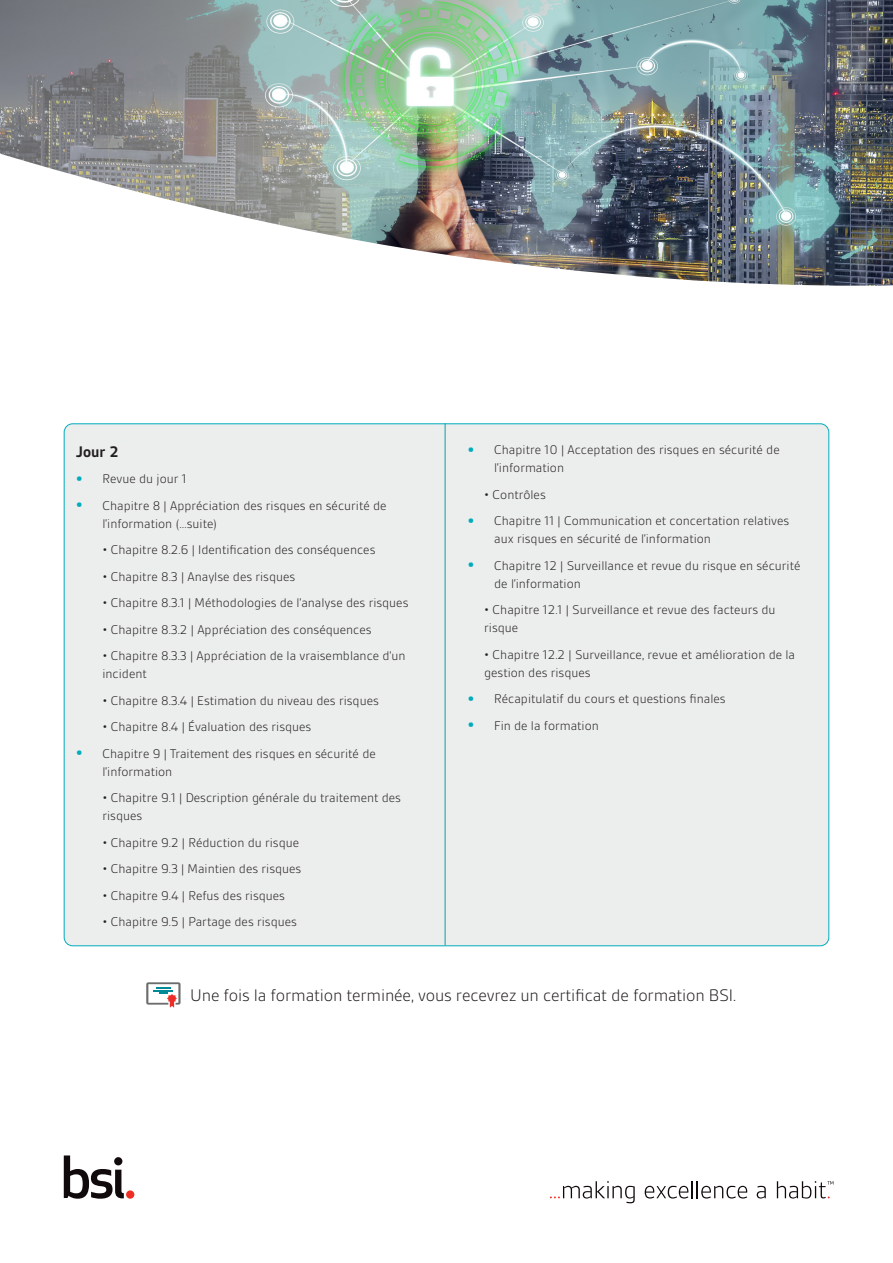
<style>
.page{position:relative;width:893px;height:1263px;background:#fff}
.page>*{position:absolute;margin:0;border:0;box-sizing:border-box;transform-origin:0 0}
.BSI_body_copy{font:300 18px "BSI Gesta";letter-spacing:-.01em;color:#231f20}
.Bullet_list{font:700 16.5px "BSI Gesta";color:#231f20}
.Bullet_list-2{font:300 13.5px/18px "BSI Gesta";color:#231f20}
.s1{font-weight:700;font-size:19.5px;color:#00acbc}
</style>
<div class="page">
<svg style="left:550px;top:1181px;width:85px;height:22px"></svg>
<svg style="left:645px;top:1181px;width:102px;height:17px"></svg>
<svg style="left:757px;top:1186px;width:9px;height:12px"></svg>
<svg style="left:777px;top:1181px;width:56px;height:17px"></svg>
<img style="left:0;top:0;width:893px;height:286px">
<div style="left:64px;top:424px;width:765px;height:522px;background:#eceeed;border-radius:9px"></div>
<svg style="left:64px;top:1155px;width:60px;height:44px"></svg>
<div style="left:126px;top:1190px;width:8px;height:9px;background:#ee2e22;border-radius:50%"></div>
<hr style="left:445px;top:423px;width:1px;height:522px;background:#00a3ad">
<svg style="left:146px;top:982px;width:35px;height:26px"></svg>
<p class="Bullet_list" style="left:75px;top:443px;width:44px">Jour 2</p>
<p class="Bullet_list-2" style="left:75px;top:470px;width:113px"><span class="s1">•</span> Revue du jour 1</p>
<p class="Bullet_list-2" style="left:102px;top:496px;width:286px;text-indent:-27px"><span class="s1">•</span> Chapitre 8 | Appréciation des risques en sécurité de l’information (…suite)</p>
<p class="Bullet_list-2" style="left:102px;top:541px;width:274px">• Chapitre 8.2.6 | Identification des conséquences</p>
<p class="Bullet_list-2" style="left:102px;top:567px;width:194px">• Chapitre 8.3 | Anaylse des risques</p>
<p class="Bullet_list-2" style="left:102px;top:594px;width:308px">• Chapitre 8.3.1 | Méthodologies de l’analyse des risques</p>
<p class="Bullet_list-2" style="left:102px;top:620px;width:271px">• Chapitre 8.3.2 | Appréciation des conséquences</p>
<p class="Bullet_list-2" style="left:102px;top:647px;width:304px">• Chapitre 8.3.3 | Appréciation de la vraisemblance d’un incident</p>
<p class="Bullet_list-2" style="left:102px;top:691px;width:278px">• Chapitre 8.3.4 | Estimation du niveau des risques</p>
<p class="Bullet_list-2" style="left:102px;top:718px;width:210px">• Chapitre 8.4 | Évaluation des risques</p>
<p class="Bullet_list-2" style="left:102px;top:744px;width:275px;text-indent:-27px"><span class="s1">•</span> Chapitre 9 | Traitement des risques en sécurité de l’information</p>
<p class="Bullet_list-2" style="left:102px;top:789px;width:300px">• Chapitre 9.1 | Description générale du traitement des risques</p>
<p class="Bullet_list-2" style="left:102px;top:833px;width:198px">• Chapitre 9.2 | Réduction du risque</p>
<p class="Bullet_list-2" style="left:102px;top:860px;width:200px">• Chapitre 9.3 | Maintien des risques</p>
<p class="Bullet_list-2" style="left:102px;top:886px;width:184px">• Chapitre 9.4 | Refus des risques</p>
<p class="Bullet_list-2" style="left:102px;top:913px;width:196px">• Chapitre 9.5 | Partage des risques</p>
<p class="Bullet_list-2" style="left:494px;top:441px;width:287px;text-indent:-27px"><span class="s1">•</span> Chapitre 10 | Acceptation des risques en sécurité de l’information</p>
<p class="Bullet_list-2" style="left:484px;top:486px;width:63px">• Contrôles</p>
<p class="Bullet_list-2" style="left:494px;top:512px;width:297px;text-indent:-27px"><span class="s1">•</span> Chapitre 11 | Communication et concertation relatives aux risques en sécurité de l’information</p>
<p class="Bullet_list-2" style="left:494px;top:557px;width:308px;text-indent:-27px"><span class="s1">•</span> Chapitre 12 | Surveillance et revue du risque en sécurité de l’information</p>
<p class="Bullet_list-2" style="left:484px;top:601px;width:293px">• Chapitre 12.1 | Surveillance et revue des facteurs du risque</p>
<p class="Bullet_list-2" style="left:484px;top:646px;width:312px">• Chapitre 12.2 | Surveillance, revue et amélioration de la gestion des risques</p>
<p class="Bullet_list-2" style="left:467px;top:690px;width:260px"><span class="s1">•</span> Récapitulatif du cours et questions finales</p>
<p class="Bullet_list-2" style="left:467px;top:717px;width:133px"><span class="s1">•</span> Fin de la formation</p>
<p class="BSI_body_copy" style="left:190px;top:986px;width:547px">Une fois la formation terminée, vous recevrez un certificat de formation BSI.</p>
</div>
